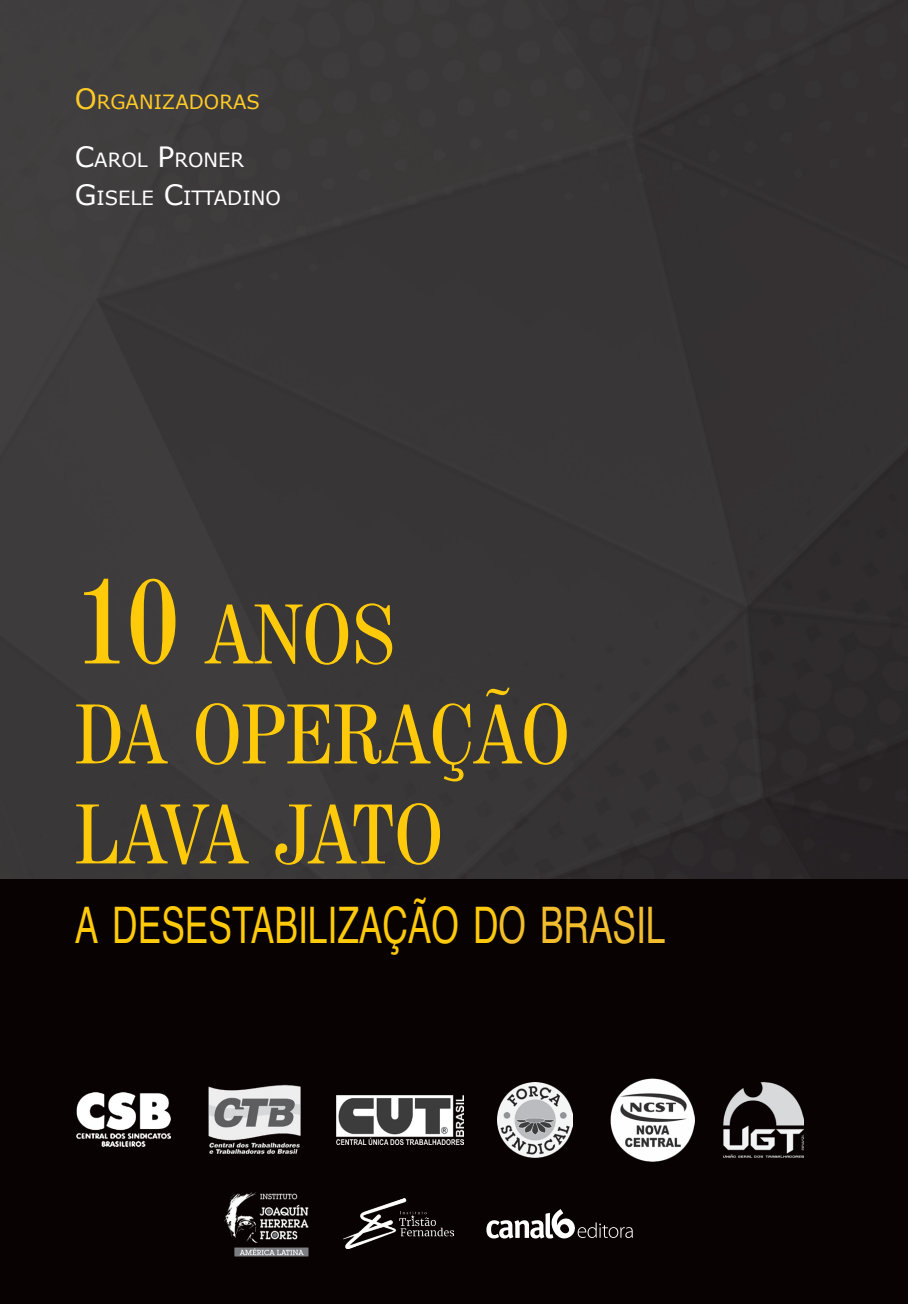
<style>
.page{position:relative;width:908px;height:1304px;background:#fff}
.page>*{position:absolute;margin:0;border:0;box-sizing:border-box;transform-origin:0 0}
.t1{font:condensed 84px/100px "Century 725 BT";color:#feca0a}
.t2{font:50.4px "Helvetica";color:#feca0a;scale:.7 1}
.t3{font:19.6px/37.6px "Verdana";color:#fff}
.t4{font:19.6px "Verdana";color:#feca26}
.s1{font-size:28px}
.s2{font-size:120px}
.s3{color:#f2bd2d}
</style>
<div class="page">
<div style="left:0;top:0;width:907px;height:878px;background:#393637"></div>
<div style="left:0;top:880px;width:907px;height:424px;background:#080302"></div>
<img style="left:77px;top:1093px;width:93px;height:54px">
<img style="left:208px;top:1084px;width:93px;height:70px">
<img style="left:336px;top:1096px;width:128px;height:48px">
<img style="left:497px;top:1082px;width:75px;height:75px">
<img style="left:610px;top:1078px;width:84px;height:84px">
<img style="left:723px;top:1083px;width:79px;height:74px">
<img style="left:224px;top:1192px;width:85px;height:65px">
<img style="left:343px;top:1199px;width:110px;height:50px">
<svg style="left:486px;top:1209px;width:146px;height:30px"></svg>
<p class="t4" style="left:75px;top:90px;width:186px"><span class="s1">O</span>RGANIZADORAS</p>
<p class="t3" style="left:75px;top:142px;width:207px"><span class="s1">C</span>AROL <span class="s1">P</span>RONER<br><span class="s1">G</span>ISELE <span class="s1">C</span>ITTADINO</p>
<p class="t1" style="left:75px;top:583px;width:496px"><span class="s2">10</span> ANOS<br>DA OPERAÇÃO<br>LAVA JATO</p>
<p class="t2" style="left:75px;top:887px;width:845px">A DESESTABILIZAÇÃO D<span class="s3">O BRASIL</span></p>
</div>
